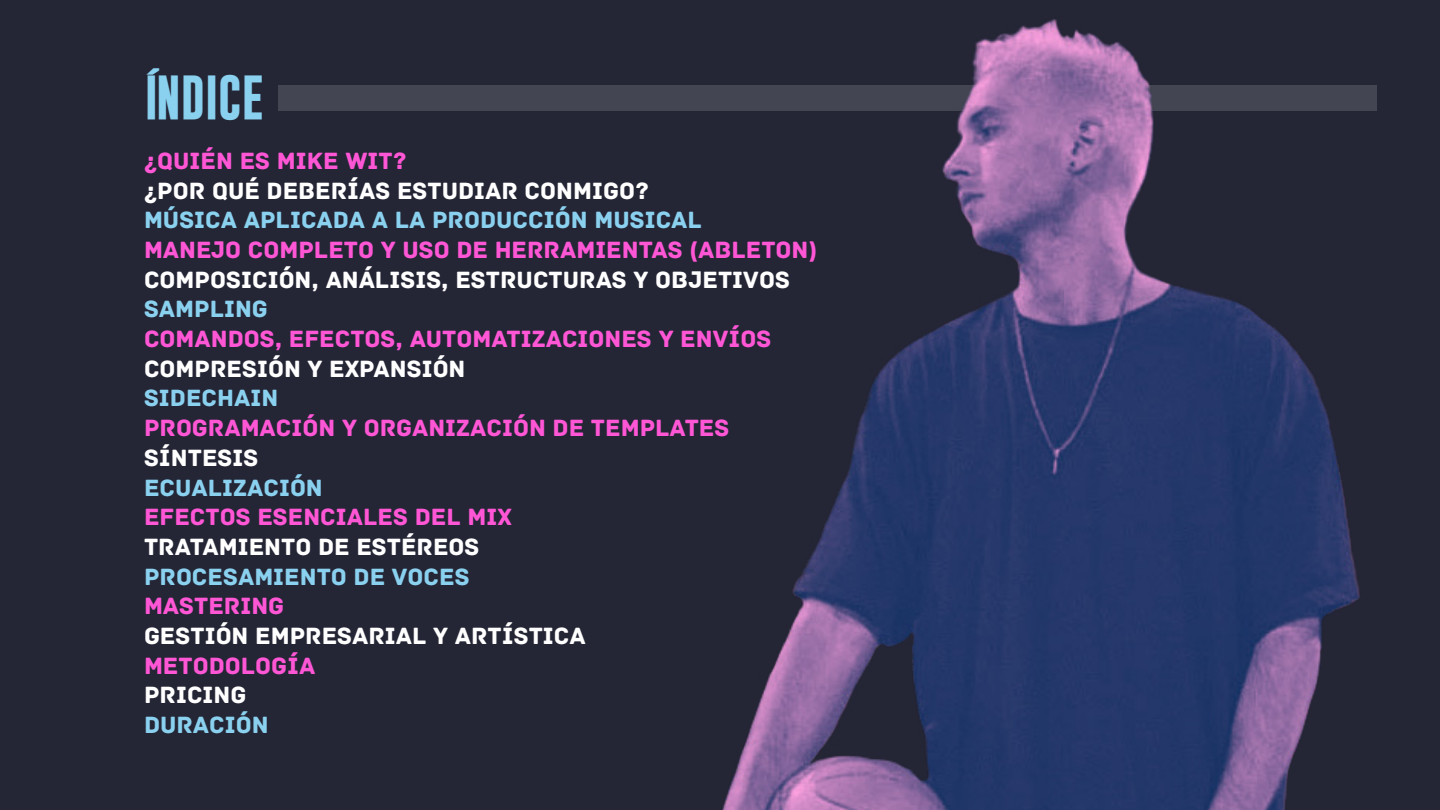
<style>
.page{position:relative;width:1440px;height:810px;background:#fff}
.page>*{position:absolute;margin:0;border:0;box-sizing:border-box;transform-origin:0 0}
.t1{font:700 45px "Gobold";color:#8ad1ef}
.t2{font:24.75px "Archive";color:#ff56d6}
.t3{font:24.75px "Archive";color:#fff}
.t4{font:24.75px "Archive";color:#8ad1ef}
</style>
<div class="page">
<div style="left:1px;top:0;width:1439px;height:810px;background:#242535"></div>
<div style="left:278px;top:86px;width:1098px;height:25px;background:#444553"></div>
<img style="left:660px;top:19px;width:717px;height:791px">
<h1 class="t1" style="left:144px;top:68px;width:121px">ÍNDICE</h1>
<p class="t2" style="left:144px;top:146px;width:264px">¿QUIÉN ES MIKE WIT?</p>
<p class="t3" style="left:144px;top:176px;width:506px">¿POR QUÉ DEBERÍAS ESTUDIAR CONMIGO?</p>
<p class="t4" style="left:144px;top:205px;width:559px">MÚSICA APLICADA A LA PRODUCCIÓN MUSICAL</p>
<p class="t2" style="left:144px;top:235px;width:675px">MANEJO COMPLETO Y USO DE HERRAMIENTAS (ABLETON)</p>
<p class="t3" style="left:144px;top:265px;width:647px">COMPOSICIÓN, ANÁLISIS, ESTRUCTURAS Y OBJETIVOS</p>
<p class="t4" style="left:144px;top:295px;width:125px">SAMPLING</p>
<p class="t2" style="left:144px;top:324px;width:629px">COMANDOS, EFECTOS, AUTOMATIZACIONES Y ENVÍOS</p>
<p class="t3" style="left:144px;top:354px;width:323px">COMPRESIÓN Y EXPANSIÓN</p>
<p class="t4" style="left:144px;top:384px;width:136px">SIDECHAIN</p>
<p class="t2" style="left:144px;top:413px;width:587px">PROGRAMACIÓN Y ORGANIZACIÓN DE TEMPLATES</p>
<p class="t3" style="left:144px;top:443px;width:116px">SÍNTESIS</p>
<p class="t4" style="left:144px;top:473px;width:180px">ECUALIZACIÓN</p>
<p class="t2" style="left:144px;top:502px;width:369px">EFECTOS ESENCIALES DEL MIX</p>
<p class="t3" style="left:144px;top:532px;width:337px">TRATAMIENTO DE ESTÉREOS</p>
<p class="t4" style="left:144px;top:562px;width:327px">PROCESAMIENTO DE VOCES</p>
<p class="t2" style="left:144px;top:592px;width:142px">MASTERING</p>
<p class="t3" style="left:144px;top:621px;width:443px">GESTIÓN EMPRESARIAL Y ARTÍSTICA</p>
<p class="t2" style="left:144px;top:651px;width:173px">METODOLOGÍA</p>
<p class="t3" style="left:144px;top:681px;width:104px">PRICING</p>
<p class="t4" style="left:144px;top:710px;width:126px">DURACIÓN</p>
</div>
